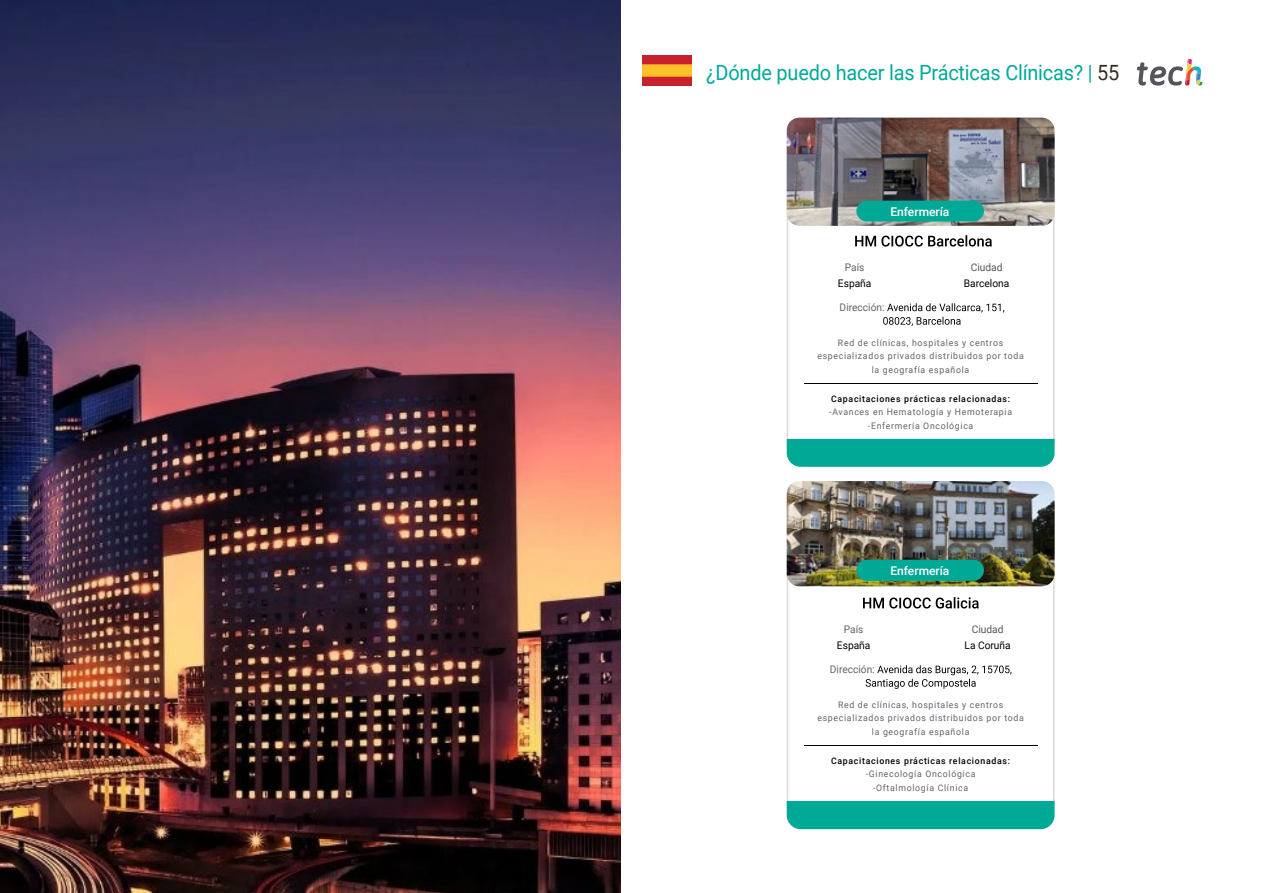
<style>
.page{position:relative;width:1263px;height:893px;background:#fff}
.page>*{position:absolute;margin:0;border:0;box-sizing:border-box;transform-origin:0 0}
.t1{font:21px "Roboto";letter-spacing:-.01em;color:#00aa97;scale:.95 1}
.t2{font:500 12px "Roboto";color:#fff}
.t3{font:10.5px "Roboto";color:#000}
.t4{font:10.5px "Roboto";color:#61646a}
.t5{font:10.5px "Roboto";color:#52555b}
.t6{font:9px/13.5px "Roboto";letter-spacing:.08em;color:#61646a;text-align:center}
.t7{font:500 9px "Roboto";letter-spacing:.08em;color:#000}
.s1{color:#312e20}
</style>
<div class="page">
<svg style="left:1137px;top:59px;width:65px;height:27px"></svg>
<img style="left:642px;top:56px;width:49px;height:29px">
<img style="left:0;top:0;width:621px;height:893px">
<svg style="left:786px;top:491px;width:269px;height:328px"></svg>
<img style="left:787px;top:481px;width:267px;height:105px">
<div style="left:856px;top:560px;width:128px;height:21px;background:#00a996;border-radius:11px"></div>
<div style="left:787px;top:801px;width:267px;height:28px;background:#00a996"></div>
<hr style="left:804px;top:745px;width:233px;height:1px;background:#000">
<svg style="left:865px;top:665px;width:146px;height:24px"></svg>
<svg style="left:863px;top:597px;width:116px;height:11px"></svg>
<svg style="left:786px;top:117px;width:269px;height:340px"></svg>
<img style="left:787px;top:118px;width:267px;height:108px">
<div style="left:856px;top:201px;width:128px;height:20px;background:#00a996;border-radius:10px"></div>
<div style="left:787px;top:439px;width:267px;height:28px;background:#00a996"></div>
<hr style="left:804px;top:383px;width:233px;height:1px;background:#000">
<svg style="left:883px;top:303px;width:121px;height:23px"></svg>
<svg style="left:855px;top:235px;width:137px;height:12px"></svg>
<h1 class="t1" style="left:706px;top:57px;width:436px">¿Dónde puedo hacer las Prácticas Clínicas? | <span class="s1">55</span></h1>
<h2 class="t2" style="left:890px;top:203px;width:60px">Enfermería</h2>
<p class="t4" style="left:845px;top:260px;width:21px">País</p>
<p class="t3" style="left:838px;top:276px;width:35px">España</p>
<p class="t4" style="left:840px;top:300px;width:46px">Dirección:</p>
<p class="t5" style="left:971px;top:260px;width:33px">Ciudad</p>
<p class="t3" style="left:964px;top:276px;width:47px">Barcelona</p>
<p class="t6" style="left:817px;top:335px;width:208px">Red de clínicas, hospitales y centros especializados privados distribuidos por toda la geografía española</p>
<p class="t7" style="left:831px;top:393px;width:180px">Capacitaciones prácticas relacionadas:</p>
<p class="t6" style="left:829px;top:405px;width:184px">-Avances en Hematología y Hemoterapia -Enfermería Oncológica</p>
<p class="t4" style="left:844px;top:622px;width:21px">País</p>
<p class="t3" style="left:837px;top:638px;width:35px">España</p>
<h2 class="t2" style="left:890px;top:562px;width:60px">Enfermería</h2>
<p class="t5" style="left:972px;top:622px;width:33px">Ciudad</p>
<p class="t3" style="left:964px;top:638px;width:48px">La Coruña</p>
<p class="t4" style="left:830px;top:662px;width:46px">Dirección:</p>
<p class="t6" style="left:817px;top:697px;width:208px">Red de clínicas, hospitales y centros especializados privados distribuidos por toda la geografía española</p>
<p class="t7" style="left:831px;top:755px;width:180px">Capacitaciones prácticas relacionadas:</p>
<p class="t6" style="left:866px;top:767px;width:111px">-Ginecología Oncológica -Oftalmología Clínica</p>
</div>
